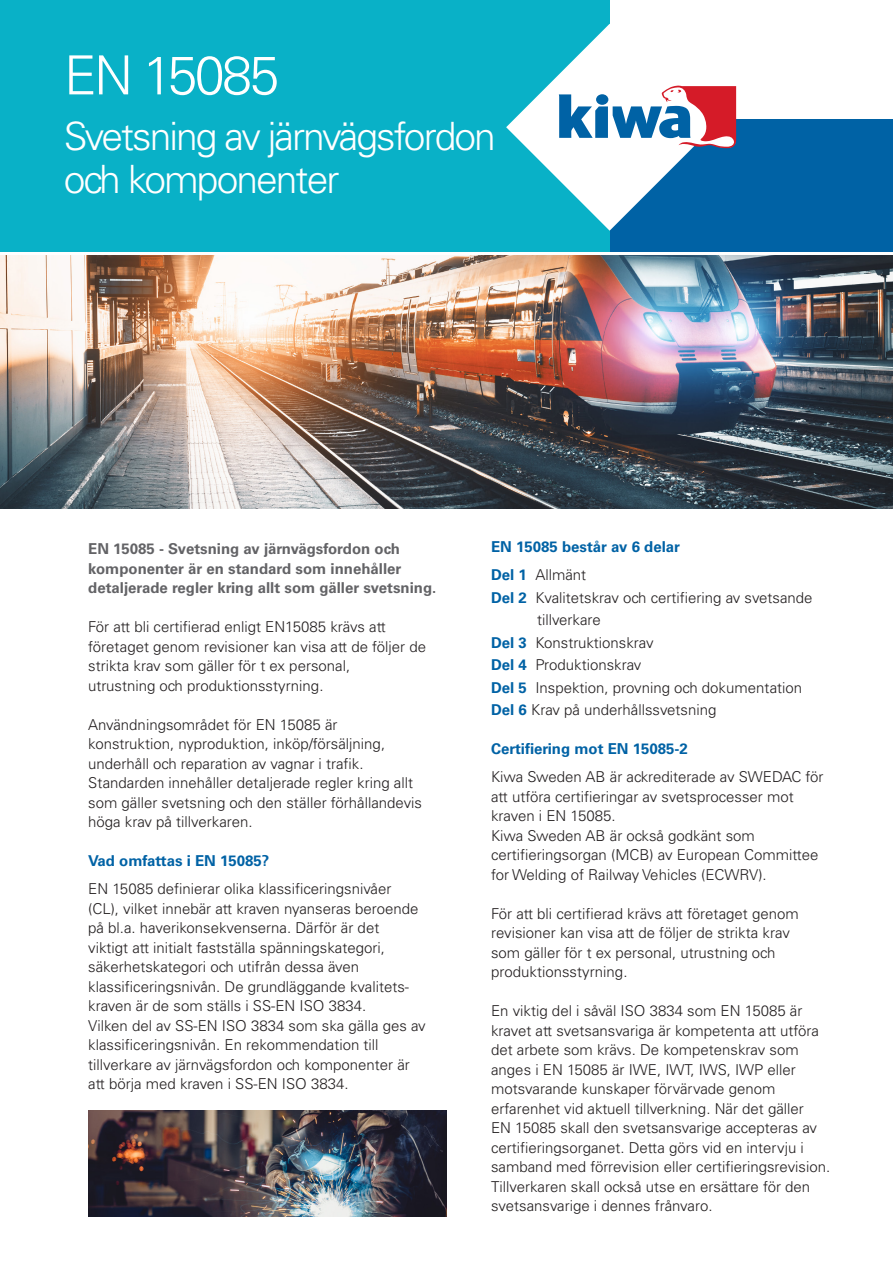
<style>
.page{position:relative;width:893px;height:1263px;background:#fff}
.page>*{position:absolute;margin:0;border:0;box-sizing:border-box;transform-origin:0 0}
.Brochure_title{font:300 54px "Univers LT Std";letter-spacing:-.05em;color:#fff}
.Brochure_title-2{font:300 39px "Univers LT Std";letter-spacing:-.05em;color:#fff}
.Brochure_Sub_title{font:300 30px "Univers LT Std";letter-spacing:-.05em;color:#fff}
.t1{font:300 15px/19.5px "Univers LT Std";color:#231f20}
.t2{font:700 15px "Univers LT Std";color:#636366}
.t3{font:700 15px "Univers LT Std";color:#0062a5}
.s1{font-weight:700;color:#0062a5}
</style>
<div class="page">
<div style="left:592px;top:119px;width:301px;height:133px;background:#0062a5"></div>
<div style="left:0;top:0;width:609px;height:252px;background:#09b1c7"></div>
<svg style="left:506px;top:24px;width:223px;height:207px;fill:#fff"></svg>
<svg style="left:559px;top:86px;width:177px;height:62px"></svg>
<div style="left:596px;top:94px;width:12px;height:11px;background:#0062a5;border-radius:50%"></div>
<img style="left:0;top:255px;width:893px;height:253px">
<img style="left:88px;top:1110px;width:358px;height:106px">
<p class="Brochure_title" style="left:64px;top:43px;width:217px">EN 15085</p>
<p class="Brochure_title-2" style="left:64px;top:113px;width:434px">Svetsning av järnvägsfordon</p>
<p class="Brochure_title-2" style="left:64px;top:156px;width:277px">och komponenter</p>
<p class="Brochure_Sub_title" style="left:43px;top:164px;width:101px">Industry</p>
<p class="t2" style="left:88px;top:540px;width:313px">EN 15085 - Svetsning av järnvägsfordon och</p>
<p class="t2" style="left:88px;top:559px;width:315px">komponenter är en standard som innehåller</p>
<p class="t2" style="left:88px;top:579px;width:350px">detaljerade regler kring allt som gäller svetsning.</p>
<p class="t1" style="left:88px;top:617px;width:299px">För att bli certifierad enligt EN15085 krävs att</p>
<p class="t1" style="left:88px;top:636px;width:339px">företaget genom revisioner kan visa att de följer de</p>
<p class="t1" style="left:88px;top:656px;width:263px">strikta krav som gäller för t ex personal,</p>
<p class="t1" style="left:88px;top:675px;width:237px">utrustning och produktionsstyrning.</p>
<p class="t1" style="left:88px;top:714px;width:251px">Användningsområdet för EN 15085 är</p>
<p class="t1" style="left:88px;top:734px;width:299px">konstruktion, nyproduktion, inköp/försäljning,</p>
<p class="t1" style="left:88px;top:753px;width:277px">underhåll och reparation av vagnar i trafik.</p>
<p class="t1" style="left:88px;top:773px;width:326px">Standarden innehåller detaljerade regler kring allt</p>
<p class="t1" style="left:88px;top:792px;width:335px">som gäller svetsning och den ställer förhållandevis</p>
<p class="t1" style="left:88px;top:812px;width:166px">höga krav på tillverkaren.</p>
<p class="t3" style="left:88px;top:852px;width:182px">Vad omfattas i EN 15085?</p>
<p class="t1" style="left:88px;top:879px;width:305px">EN 15085 definierar olika klassificeringsnivåer</p>
<p class="t1" style="left:88px;top:899px;width:332px">(CL), vilket innebär att kraven nyanseras beroende</p>
<p class="t1" style="left:88px;top:918px;width:293px">på bl.a. haverikonsekvenserna. Därför är det</p>
<p class="t1" style="left:88px;top:938px;width:298px">viktigt att initialt fastställa spänningskategori,</p>
<p class="t1" style="left:88px;top:957px;width:272px">säkerhetskategori och utifrån dessa även</p>
<p class="t1" style="left:88px;top:977px;width:322px">klassificeringsnivån. De grundläggande kvalitets&shy;kraven är de som ställs i SS-EN ISO 3834.</p>
<p class="t1" style="left:88px;top:1016px;width:339px">Vilken del av SS-EN ISO 3834 som ska gälla ges av</p>
<p class="t1" style="left:88px;top:1035px;width:292px">klassificeringsnivån. En rekommendation till</p>
<p class="t1" style="left:88px;top:1055px;width:323px">tillverkare av järnvägsfordon och komponenter är</p>
<p class="t1" style="left:88px;top:1074px;width:262px">att börja med kraven i SS-EN ISO 3834.</p>
<p class="t3" style="left:491px;top:538px;width:190px">EN 15085 består av 6 delar</p>
<p class="t1" style="left:491px;top:565px;width:97px"><span class="s1">Del 1</span> Allmänt</p>
<p class="t1" style="left:491px;top:587px;width:323px"><span class="s1">Del 2</span> Kvalitetskrav och certifiering av svetsande</p>
<p class="t1" style="left:537px;top:610px;width:65px">tillverkare</p>
<p class="t1" style="left:491px;top:632px;width:164px"><span class="s1">Del 3</span> Konstruktionskrav</p>
<p class="t1" style="left:491px;top:655px;width:152px"><span class="s1">Del 4</span> Produktionskrav</p>
<p class="t1" style="left:491px;top:677px;width:313px"><span class="s1">Del 5</span> Inspektion, provning och dokumentation</p>
<p class="t1" style="left:491px;top:700px;width:227px"><span class="s1">Del 6</span> Krav på underhållssvetsning</p>
<p class="t3" style="left:491px;top:740px;width:198px">Certifiering mot EN 15085-2</p>
<p class="t1" style="left:491px;top:767px;width:334px">Kiwa Sweden AB är ackrediterade av SWEDAC för</p>
<p class="t1" style="left:491px;top:786px;width:304px">att utföra certifieringar av svetsprocesser mot</p>
<p class="t1" style="left:491px;top:806px;width:126px">kraven i EN 15085.</p>
<p class="t1" style="left:491px;top:825px;width:265px">Kiwa Sweden AB är också godkänt som</p>
<p class="t1" style="left:491px;top:845px;width:329px">certifieringsorgan (MCB) av European Committee</p>
<p class="t1" style="left:491px;top:864px;width:277px">for Welding of Railway Vehicles (ECWRV).</p>
<p class="t1" style="left:491px;top:903px;width:309px">För att bli certifierad krävs att företaget genom</p>
<p class="t1" style="left:491px;top:923px;width:300px">revisioner kan visa att de följer de strikta krav som gäller för t ex personal, utrustning och</p>
<p class="t1" style="left:491px;top:962px;width:138px">produktionsstyrning.</p>
<p class="t1" style="left:491px;top:1001px;width:313px">En viktig del i såväl ISO 3834 som EN 15085 är</p>
<p class="t1" style="left:491px;top:1020px;width:329px">kravet att svetsansvariga är kompetenta att utföra</p>
<p class="t1" style="left:491px;top:1040px;width:309px">det arbete som krävs. De kompetenskrav som</p>
<p class="t1" style="left:491px;top:1059px;width:306px">anges i EN 15085 är IWE, IWT, IWS, IWP eller</p>
<p class="t1" style="left:491px;top:1079px;width:286px">motsvarande kunskaper förvärvade genom</p>
<p class="t1" style="left:491px;top:1098px;width:314px">erfarenhet vid aktuell tillverkning. När det gäller</p>
<p class="t1" style="left:491px;top:1118px;width:327px">EN 15085 skall den svetsansvarige accepteras av</p>
<p class="t1" style="left:491px;top:1137px;width:314px">certifieringsorganet. Detta görs vid en intervju i</p>
<p class="t1" style="left:491px;top:1157px;width:341px">samband med förrevision eller certifieringsrevision.<br>Tillverkaren skall också utse en ersättare för den svetsansvarige i dennes frånvaro.</p>
</div>
